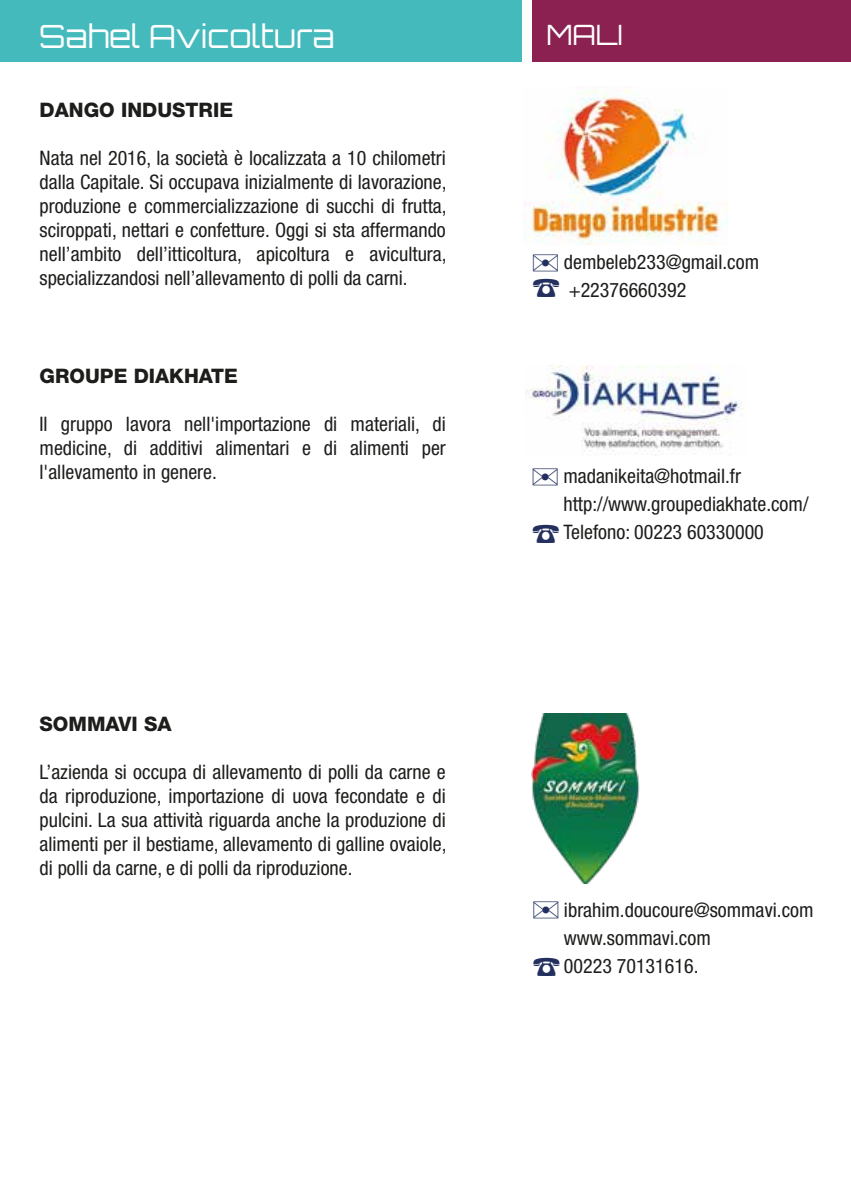
<style>
.page{position:relative;width:851px;height:1191px;background:#fff}
.page>*{position:absolute;margin:0;border:0;box-sizing:border-box;transform-origin:0 0}
.t1{font:32px "Orbitron";color:#fff}
.t2{font:28px "Orbitron";color:#fff}
.t3{font:condensed 20px/24px "Helvetica Neue";color:#1d1d1b;text-align:justify}
.t4{font:800 20px "Helvetica Neue";color:#1d1d1b}
</style>
<div class="page">
<img style="left:531px;top:713px;width:109px;height:170px">
<div style="left:0;top:0;width:522px;height:61px;background:#45babd"></div>
<div style="left:532px;top:0;width:318px;height:61px;background:#8a2150"></div>
<img style="left:523px;top:89px;width:204px;height:156px">
<img style="left:526px;top:365px;width:217px;height:90px">
<h1 class="t1" style="left:39px;top:16px;width:297px">Sahel Avicoltura</h1>
<h2 class="t2" style="left:546px;top:17px;width:79px">MALI</h2>
<p class="t4" style="left:40px;top:98px;width:195px">DANGO INDUSTRIE</p>
<p class="t3" style="left:40px;top:146px;width:408px">Nata nel 2016, la società è localizzata a 10 chilometri dalla Capitale. Si occupava inizialmente di lavorazione, produzione e commercializzazione di succhi di frutta, sciroppati, nettari e confetture. Oggi si sta affermando nell’ambito dell’itticoltura, apicoltura e avicultura, specializzandosi nell’allevamento di polli da carni.</p>
<p class="t4" style="left:40px;top:363px;width:200px">GROUPE DIAKHATE</p>
<p class="t3" style="left:40px;top:411px;width:408px">Il gruppo lavora nell'importazione di materiali, di medicine, di additivi alimentari e di alimenti per l'allevamento in genere.</p>
<p class="t4" style="left:40px;top:711px;width:134px">SOMMAVI SA</p>
<p class="t3" style="left:40px;top:759px;width:408px">L’azienda si occupa di allevamento di polli da carne e da riproduzione, importazione di uova fecondate e di pulcini. La sua attività riguarda anche la produzione di alimenti per il bestiame, allevamento di galline ovaiole, di polli da carne, e di polli da riproduzione.</p>
<p class="t3" style="left:563px;top:248px;width:197px;line-height:28px">dembeleb233@gmail.com +22376660392</p>
<p class="t3" style="left:563px;top:462px;width:246px;line-height:28px;text-align:left">madanikeita@hotmail.fr http://www.groupediakhate.com/<br>Telefono: 00223 60330000</p>
<p class="t3" style="left:564px;top:895px;width:251px;line-height:28px;text-align:left">ibrahim.doucoure@sommavi.com www.sommavi.com<br>00223 70131616.</p>
</div>
